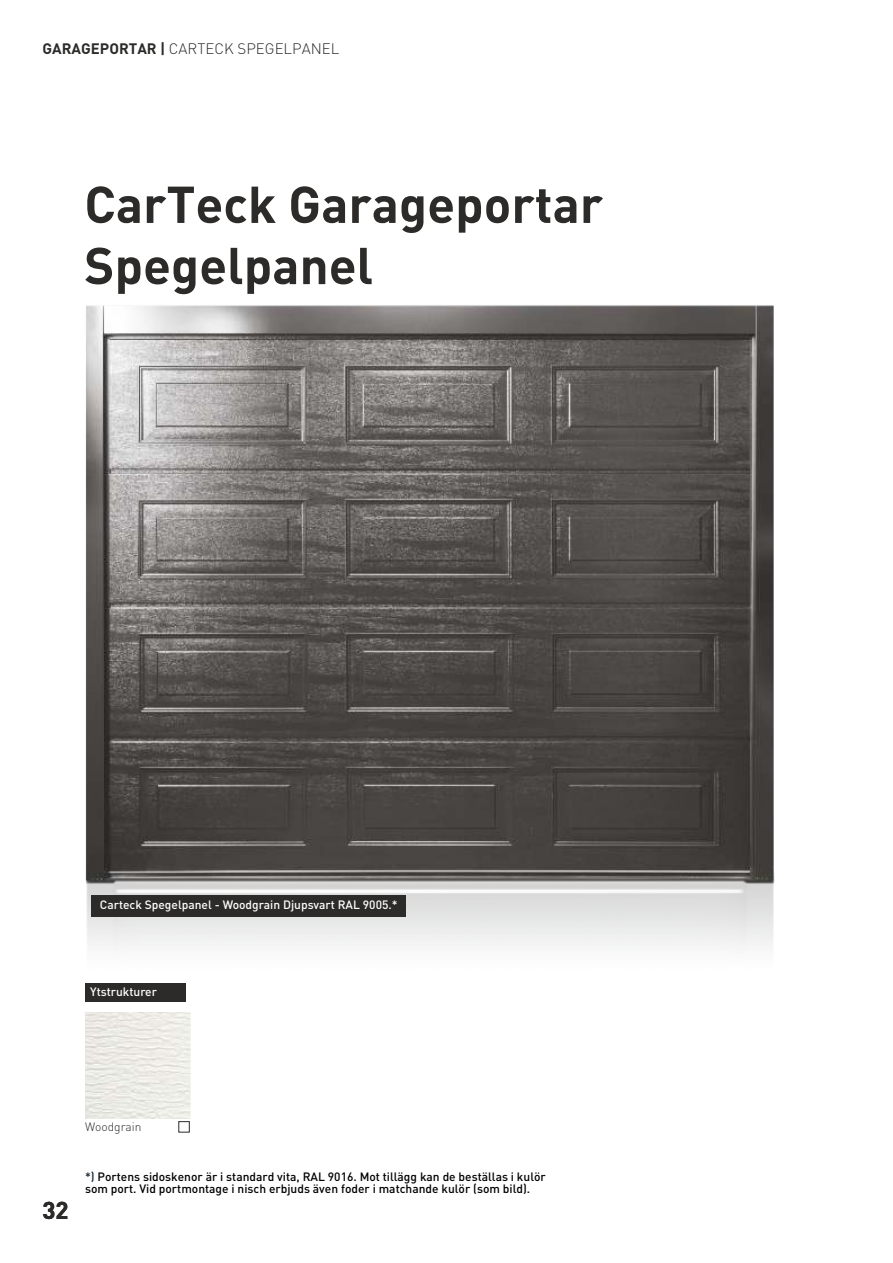
<style>
.page{position:relative;width:893px;height:1263px;background:#fff}
.page>*{position:absolute;margin:0;border:0;box-sizing:border-box;transform-origin:0 0}
.t1{font:700 51px/61.2px "DIN";color:#2c2b2a}
.t2{font:700 24px "DIN";color:#2c2b2a}
.t3{font:300 15px "DIN";color:#2c2b2a}
.t4{font:500 12px/12px "DIN";color:#000}
.t5{font:500 12px "DIN";color:#fefefe}
.t6{font:300 12px "DIN";color:#2c2b2a}
.s1{font-weight:700}
.s2{color:#17232b}
</style>
<div class="page">
<img style="left:85px;top:305px;width:690px;height:708px">
<div style="left:91px;top:895px;width:315px;height:21px;background:#2c2b2a"></div>
<div style="left:85px;top:983px;width:101px;height:19px;background:#2c2b2a"></div>
<img style="left:85px;top:1013px;width:106px;height:105px">
<div style="left:179px;top:1121px;width:11px;height:11px;border:1px solid #2c2b2a"></div>
<p class="t3" style="left:43px;top:41px;width:298px"><span class="s1">GARAGEPORTAR |</span> CARTECK SPEGELPANEL</p>
<h1 class="t1" style="left:84px;top:175px;width:520px">CarTeck Garageportar<br>Spegelpanel</h1>
<p class="t5" style="left:100px;top:899px;width:299px">Carteck Spegelpanel - Woodgrain Djupsvart RAL 9005.*</p>
<p class="t5" style="left:90px;top:986px;width:68px">Ytstrukturer</p>
<p class="t6" style="left:85px;top:1121px;width:58px">Woodgrain</p>
<h2 class="t2" style="left:43px;top:1199px;width:28px">32</h2>
<p class="t4" style="left:85px;top:1171px;width:462px"><span class="s2">*)</span> Portens sidoskenor är i standard vita, RAL 9016. Mot tillägg kan de beställas i kulör som port. Vid portmontage i nisch erbjuds även foder i matchande kulör (som bild).</p>
</div>
